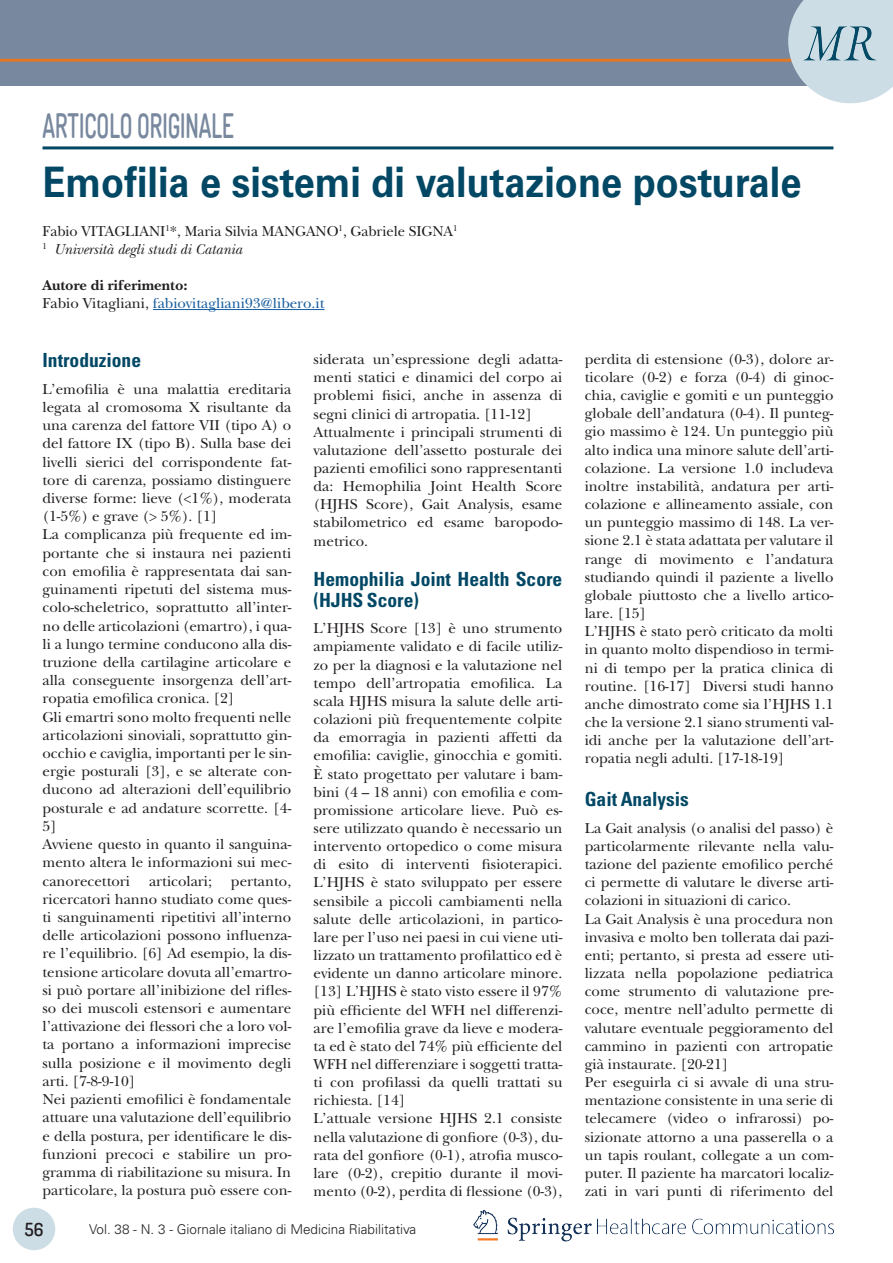
<style>
.page{position:relative;width:893px;height:1263px;background:#fff}
.page>*{position:absolute;margin:0;border:0;box-sizing:border-box;transform-origin:0 0}
.t1{font:700 42px "Univers LT Std";color:#024865;scale:.9 1}
.t2{font:600 33.75px "Dosis";color:#78889e;scale:.67 1}
.t3{font:700 condensed 19.5px/21px "Univers LT Std";color:#024865}
.t4{font:600 18px "Dosis";color:#231f20}
.t5{font:15px/18.1px "New Baskerville";color:#231f20}
.t6{font:15px/18px "New Baskerville";color:#175d9e}
.t7{font:300 13.5px "Univers LT Std";color:#231f20}
.s1{font-style:italic}
.s2{font-weight:700;color:#231f20}
.s3{color:#231f20}
</style>
<div class="page">
<div style="left:0;top:0;width:893px;height:85px;background:#78889e"></div>
<hr style="left:0;top:59px;width:804px;height:3px;background:#e27725">
<svg style="left:788px;top:0;width:105px;height:103px"></svg>
<img style="left:473px;top:1210px;width:361px;height:32px">
<div style="left:13px;top:1208px;width:42px;height:42px;background:#cddde6;border-radius:50%"></div>
<hr style="left:43px;top:146px;width:790px;height:3px;background:#024865">
<hr style="left:153px;top:309px;width:172px;height:1px;background:#175d9e">
<h2 class="t2" style="left:43px;top:104px;width:287px">ARTICOLO ORIGINALE</h2>
<h1 class="t1" style="left:43px;top:157px;width:845px">Emofilia e sistemi di valutazione posturale</h1>
<p class="t5" style="left:43px;top:222px;width:416px">Fabio VITAGLIANI<sup>1</sup>*, Maria Silvia MANGANO<sup>1</sup>, Gabriele SIGNA<sup>1<br>1</sup> <span class="s1">Università degli studi di Catania</span></p>
<p class="t6" style="left:43px;top:276px;width:283px"><span class="s2">Autore di riferimento:<br></span><span class="s3">Fabio Vitagliani,</span> fabiovitagliani93@libero.it</p>
<h3 class="t3" style="left:43px;top:350px;width:100px">Introduzione</h3>
<p class="t5" style="left:43px;top:380px;width:250px">L’emofilia è una malattia ereditaria legata al cromosoma X risultante da una carenza del fattore VII (tipo A) o del fattore IX (tipo B). Sulla base dei livelli sierici del corrispondente fat&shy;tore di carenza, possiamo distinguere diverse forme: lieve (&lt;1%), moderata (1-5%) e grave (&gt; 5%). [1]<br>La complicanza più frequente ed im&shy;portante che si instaura nei pazienti con emofilia è rappresentata dai san&shy;guinamenti ripetuti del sistema mus&shy;colo-scheletrico, soprattutto all’inter&shy;no delle articolazioni (emartro), i qua&shy;li a lungo termine conducono alla dis&shy;truzione della cartilagine articolare e alla conseguente insorgenza dell’art&shy;ropatia emofilica cronica. [2]<br>Gli emartri sono molto frequenti nelle articolazioni sinoviali, soprattutto gin&shy;occhio e caviglia, importanti per le sin&shy;ergie posturali [3], e se alterate con&shy;ducono ad alterazioni dell’equilibrio posturale e ad andature scorrette. [4- 5]<br>Avviene questo in quanto il sanguina&shy;mento altera le informazioni sui mec&shy;canorecettori</p>
<p class="t5" style="left:149px;top:872px;width:64px">articolari;</p>
<p class="t5" style="left:43px;top:872px;width:250px;text-indent:188px">pertanto, ricercatori hanno studiato come ques&shy;ti sanguinamenti ripetitivi all’interno delle articolazioni possono influenza&shy;re l’equilibrio. [6] Ad esempio, la dis&shy;tensione articolare dovuta all’emartro&shy;si può portare all’inibizione del rifles&shy;so dei muscoli estensori e aumentare l’attivazione dei flessori che a loro vol&shy;ta portano a informazioni imprecise sulla posizione e il movimento degli arti. [7-8-9-10]<br>Nei pazienti emofilici è fondamentale attuare una valutazione dell’equilibrio e della postura, per identificare le dis&shy;funzioni precoci e stabilire un pro&shy;gramma di riabilitazione su misura. In particolare, la postura può essere con-</p>
<p class="t5" style="left:314px;top:350px;width:250px">siderata un’espressione degli adatta&shy;menti statici e dinamici del corpo ai problemi fisici, anche in assenza di segni clinici di artropatia. [11-12] Attualmente i principali strumenti di valutazione dell’assetto posturale dei pazienti emofilici sono rappresentanti da: Hemophilia Joint Health Score (HJHS Score), Gait Analysis, esame stabilometrico ed esame baropodo&shy;metrico.</p>
<h3 class="t3" style="left:314px;top:568px;width:250px">Hemophilia Joint Health Score (HJHS Score)</h3>
<p class="t5" style="left:314px;top:619px;width:250px">L’HJHS Score [13] è uno strumento ampiamente validato e di facile utiliz&shy;zo per la diagnosi e la valutazione nel tempo dell’artropatia emofilica. La scala HJHS misura la salute delle arti&shy;colazioni più frequentemente colpite da emorragia in pazienti affetti da emofilia: caviglie, ginocchia e gomiti.<br>È stato progettato per valutare i bam&shy;bini (4 – 18 anni) con emofilia e com&shy;promissione articolare lieve. Può es&shy;sere utilizzato quando è necessario un intervento ortopedico o come misura di esito di interventi fisioterapici.<br>L’HJHS è stato sviluppato per essere sensibile a piccoli cambiamenti nella salute delle articolazioni, in partico&shy;lare per l’uso nei paesi in cui viene uti&shy;lizzato un trattamento profilattico ed è evidente un danno articolare minore. [13] L’HJHS è stato visto essere il 97% più efficiente del WFH nel differenzi&shy;are l’emofilia grave da lieve e modera&shy;ta ed è stato del 74% più efficiente del WFH nel differenziare i soggetti tratta&shy;ti con profilassi da quelli trattati su richiesta. [14]<br>L’attuale versione HJHS 2.1 consiste nella valutazione di gonfiore (0-3), du&shy;rata del gonfiore (0-1), atrofia musco&shy;lare (0-2), crepitio durante il movi&shy;mento (0-2), perdita di flessione (0-3),</p>
<p class="t4" style="left:25px;top:1217px;width:20px">56</p>
<p class="t7" style="left:89px;top:1221px;width:329px">Vol. 38 - N. 3 - Giornale italiano di Medicina Riabilitativa</p>
<p class="t5" style="left:585px;top:350px;width:250px">perdita di estensione (0-3), dolore ar&shy;ticolare (0-2) e forza (0-4) di ginoc&shy;chia, caviglie e gomiti e un punteggio globale dell’andatura (0-4). Il punteg&shy;gio massimo è 124. Un punteggio più alto indica una minore salute dell’arti&shy;colazione. La versione 1.0 includeva inoltre instabilità, andatura per arti&shy;colazione e allineamento assiale, con un punteggio massimo di 148. La ver&shy;sione 2.1 è stata adattata per valutare il range di movimento e l’andatura studiando quindi il paziente a livello globale piuttosto che a livello artico&shy;lare. [15]<br>L’HJHS è stato però criticato da molti in quanto molto dispendioso in termi&shy;ni di tempo per la pratica clinica di routine. [16-17] Diversi studi hanno anche dimostrato come sia l’HJHS 1.1 che la versione 2.1 siano strumenti val&shy;idi anche per la valutazione dell’art&shy;ropatia negli adulti. [17-18-19]</p>
<h3 class="t3" style="left:585px;top:788px;width:106px">Gait Analysis</h3>
<p class="t5" style="left:585px;top:819px;width:250px">La Gait analysis (o analisi del passo) è particolarmente rilevante nella valu&shy;tazione del paziente emofilico perché ci permette di valutare le diverse arti&shy;colazioni in situazioni di carico.<br>La Gait Analysis è una procedura non invasiva e molto ben tollerata dai pazi&shy;enti; pertanto, si presta ad essere uti&shy;lizzata nella popolazione pediatrica come strumento di valutazione pre&shy;coce, mentre nell’adulto permette di valutare eventuale peggioramento del cammino in pazienti con artropatie già instaurate. [20-21]<br>Per eseguirla ci si avvale di una stru&shy;mentazione consistente in una serie di telecamere (video o infrarossi) po&shy;sizionate attorno a una passerella o a un tapis roulant, collegate a un com&shy;puter. Il paziente ha marcatori localiz&shy;zati in vari punti di riferimento del</p>
</div>
